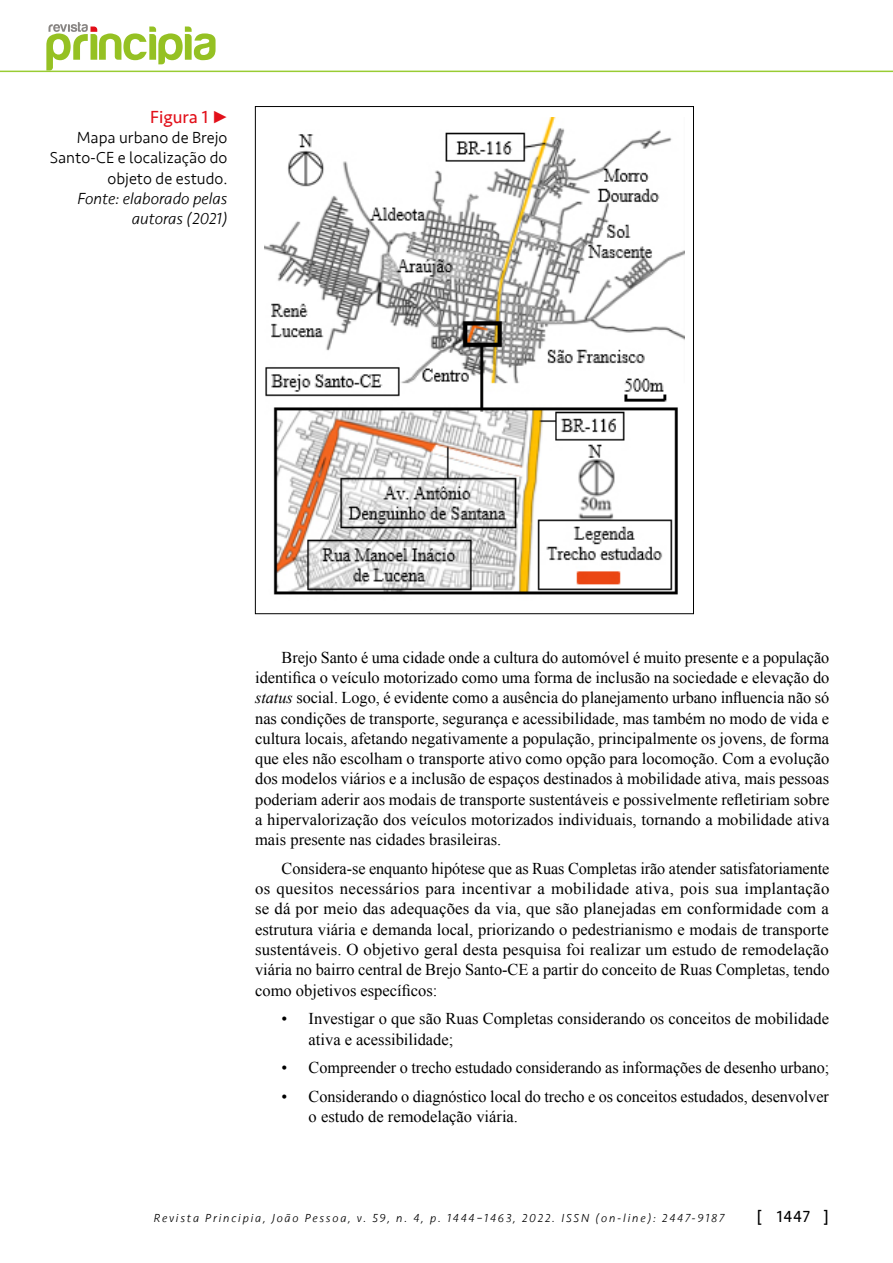
<style>
.page{position:relative;width:893px;height:1263px;background:#fff}
.page>*{position:absolute;margin:0;border:0;box-sizing:border-box;transform-origin:0 0}
.t1{font:18px "Seravek";color:#e2101a}
.t2{font:16.5px/20.2px "Times New Roman";color:#000;text-align:justify}
.t3{font:300 16.5px/20.2px "Seravek";color:#000;text-align:right}
.t4{font:italic 300 16.5px/20.2px "Seravek";color:#000;text-align:right}
.t5{font:16.5px "Seravek";color:#000}
.t6{font:italic 300 12px "Seravek";letter-spacing:.15em;color:#000}
.s1{font-style:italic}
</style>
<div class="page">
<hr style="left:0;top:71px;width:893px;height:1px;background:#9c3">
<img style="left:265px;top:117px;width:419px;height:478px">
<svg style="left:46px;top:22px;width:170px;height:49px"></svg>
<p class="t1" style="left:150px;top:103px;width:79px">Figura 1 •</p>
<p class="t3" style="left:50px;top:128px;width:179px">Mapa urbano de Brejo<br>Santo-CE e localização do objeto de estudo.</p>
<p class="t4" style="left:77px;top:189px;width:152px">Fonte: elaborado pelas autoras (2021)</p>
<p class="t2" style="left:255px;top:647px;width:576px;text-indent:26px">Brejo Santo é uma cidade onde a cultura do automóvel é muito presente e a população identifica o veículo motorizado como uma forma de inclusão na sociedade e elevação do <span class="s1">status</span> social. Logo, é evidente como a ausência do planejamento urbano influencia não só nas condições de transporte, segurança e acessibilidade, mas também no modo de vida e cultura locais, afetando negativamente a população, principalmente os jovens, de forma que eles não escolham o transporte ativo como opção para locomoção. Com a evolução dos modelos viários e a inclusão de espaços destinados à mobilidade ativa, mais pessoas poderiam aderir aos modais de transporte sustentáveis e possivelmente refletiriam sobre a hipervalorização dos veículos motorizados individuais, tornando a mobilidade ativa mais presente nas cidades brasileiras.</p>
<p class="t2" style="left:255px;top:858px;width:576px;text-indent:26px">Considera-se enquanto hipótese que as Ruas Completas irão atender satisfatoriamente os quesitos necessários para incentivar a mobilidade ativa, pois sua implantação se dá por meio das adequações da via, que são planejadas em conformidade com a estrutura viária e demanda local, priorizando o pedestrianismo e modais de transporte sustentáveis. O objetivo geral desta pesquisa foi realizar um estudo de remodelação viária no bairro central de Brejo Santo-CE a partir do conceito de Ruas Completas, tendo como objetivos específicos:</p>
<p class="t2" style="left:309px;top:1008px;width:522px;text-indent:-27px">• Investigar o que são Ruas Completas considerando os conceitos de mobilidade ativa e acessibilidade;</p>
<p class="t2" style="left:282px;top:1057px;width:549px">• Compreender o trecho estudado considerando as informações de desenho urbano;</p>
<p class="t2" style="left:309px;top:1086px;width:522px;text-indent:-27px">• Considerando o diagnóstico local do trecho e os conceitos estudados, desenvolver o estudo de remodelação viária.</p>
<p class="t6" style="left:154px;top:1211px;width:572px">Revista Principia, João Pessoa, v. 59, n. 4, p. 1444–1463, 2022. ISSN (on-line): 2447-9187</p>
<p class="t5" style="left:756px;top:1204px;width:74px">[ 1447 ]</p>
</div>
